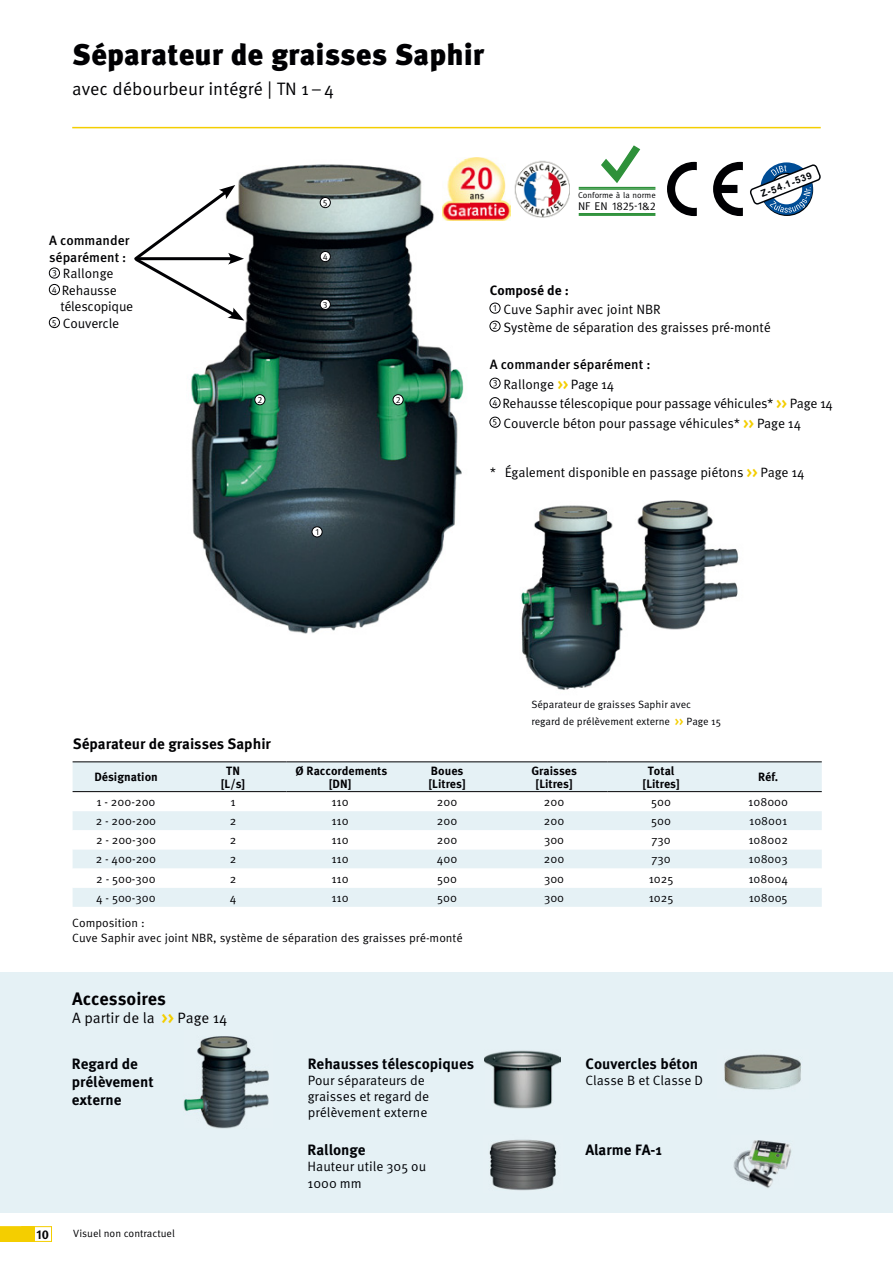
<style>
.page{position:relative;width:893px;height:1263px;background:#fff}
.page>*{position:absolute;margin:0;border:0;box-sizing:border-box;transform-origin:0 0}
.t1{font:900 30px "Meta Pro";color:#000003}
.t2{font:18px "Meta Pro";color:#000003}
.t3{font:700 18px "Meta Pro";color:#000003}
.t4{font:700 15px/18px "Meta Pro";color:#000206}
.t5{font:700 15px "Meta Pro";color:#000003}
.t6{font:15px "Meta Pro";color:#000003}
.t7{font:13.5px/19.5px "Meta Pro";letter-spacing:-.01em;color:#000003}
.t8{font:13.5px/16.2px "Meta Pro";color:#000206}
.t9{font:500 13.5px "Meta Pro";color:#000003}
.t10{font:700 13.5px "Meta Pro";color:#000003}
.t11{font:700 12.75px "Meta Pro";color:#000003}
.t12{font:12px/15px "Meta Pro";color:#000003}
.t13{font:700 12px/12.8px "Meta Pro";color:#000003;text-align:center}
.t14{font:12px "Meta Pro";color:#000206}
.t15{font:11.25px "Meta Pro";color:#000003}
.t16{font:10.5px/16.5px "Meta Pro";color:#000206}
.t17{font:10.5px "Meta Pro";color:#000003}
.t18{font:700 9.6px "Arial";color:#010408}
.t19{font:9px "Meta Pro";color:#000003}
.t20{font:8.4px "Meta Pro";color:#000003}
.s1{font-weight:500}
.s2{font-weight:700;color:#f4ce00}
</style>
<div class="page">
<hr style="left:72px;top:127px;width:749px;height:1px;background:#f4ce00">
<div style="left:0;top:972px;width:893px;height:240px;background:#e5f1f5"></div>
<img style="left:191px;top:164px;width:273px;height:470px">
<div style="left:490px;top:303px;width:10px;height:10px;border:1px solid #000003;border-radius:50%"></div>
<div style="left:490px;top:321px;width:10px;height:11px;border:1px solid #000003;border-radius:50%"></div>
<div style="left:490px;top:378px;width:10px;height:11px;border:1px solid #000003;border-radius:50%"></div>
<div style="left:490px;top:397px;width:10px;height:11px;border:1px solid #000003;border-radius:50%"></div>
<div style="left:490px;top:417px;width:10px;height:11px;border:1px solid #000003;border-radius:50%"></div>
<div style="left:73px;top:762px;width:749px;height:145px;background:#e5f1f5"></div>
<svg style="left:73px;top:792px;width:749px;height:96px"></svg>
<hr style="left:73px;top:761px;width:214px;height:1px;background:#000003">
<hr style="left:287px;top:761px;width:321px;height:1px;background:#000003">
<hr style="left:608px;top:761px;width:214px;height:1px;background:#000003">
<hr style="left:73px;top:791px;width:214px;height:1px;background:#000003">
<hr style="left:287px;top:791px;width:321px;height:1px;background:#000003">
<hr style="left:608px;top:791px;width:214px;height:1px;background:#000003">
<div style="left:393px;top:395px;width:10px;height:10px;background:#fff;border-radius:50%"></div>
<div style="left:393px;top:394px;width:10px;height:11px;border:1px solid #000003;border-radius:50%"></div>
<div style="left:255px;top:395px;width:10px;height:10px;background:#fff;border-radius:50%"></div>
<div style="left:255px;top:394px;width:10px;height:11px;border:1px solid #000003;border-radius:50%"></div>
<div style="left:320px;top:251px;width:10px;height:11px;background:#fff;border-radius:50%"></div>
<div style="left:320px;top:251px;width:11px;height:11px;border:1px solid #000003;border-radius:50%"></div>
<div style="left:320px;top:197px;width:10px;height:11px;background:#fff;border-radius:50%"></div>
<div style="left:320px;top:197px;width:11px;height:11px;border:1px solid #000003;border-radius:50%"></div>
<div style="left:312px;top:527px;width:10px;height:10px;background:#fff;border-radius:50%"></div>
<div style="left:312px;top:527px;width:10px;height:10px;border:1px solid #000003;border-radius:50%"></div>
<div style="left:320px;top:299px;width:10px;height:10px;background:#fff;border-radius:50%"></div>
<div style="left:320px;top:299px;width:11px;height:11px;border:1px solid #000003;border-radius:50%"></div>
<svg style="left:667px;top:162px;width:76px;height:54px"></svg>
<svg style="left:750px;top:162px;width:71px;height:54px"></svg>
<hr style="left:579px;top:187px;width:76px;height:2px;background:#2e913a">
<hr style="left:579px;top:189px;width:76px;height:1px;background:#2e913a">
<hr style="left:579px;top:214px;width:76px;height:2px;background:#2e913a">
<hr style="left:579px;top:213px;width:76px;height:1px;background:#2e913a">
<svg style="left:601px;top:145px;width:40px;height:38px"></svg>
<img style="left:514px;top:161px;width:56px;height:56px">
<img style="left:463px;top:157px;width:48px;height:64px">
<img style="left:442px;top:160px;width:28px;height:61px">
<svg style="left:134px;top:185px;width:110px;height:136px"></svg>
<div style="left:49px;top:268px;width:11px;height:10px;border:1px solid #000003;border-radius:50%"></div>
<div style="left:49px;top:284px;width:11px;height:11px;border:1px solid #000003;border-radius:50%"></div>
<div style="left:49px;top:317px;width:11px;height:11px;border:1px solid #000003;border-radius:50%"></div>
<img style="left:521px;top:500px;width:218px;height:190px">
<img style="left:484px;top:1050px;width:77px;height:59px">
<img style="left:733px;top:1140px;width:59px;height:48px">
<img style="left:724px;top:1054px;width:77px;height:36px">
<img style="left:183px;top:1036px;width:86px;height:93px">
<img style="left:489px;top:1139px;width:68px;height:52px">
<div style="left:21px;top:1226px;width:31px;height:16px;border:1px solid #f4ce00"></div>
<svg style="left:0;top:1226px;width:34px;height:16px"></svg>
<h1 class="t1" style="left:72px;top:44px;width:414px">Séparateur de graisses Saphir</h1>
<h2 class="t2" style="left:72px;top:82px;width:263px">avec débourbeur intégré | TN 1 – 4</h2>
<p class="t19" style="left:323px;top:199px;width:6px">5</p>
<p class="t20" style="left:578px;top:192px;width:79px">Conforme à la norme</p>
<p class="t15" style="left:578px;top:202px;width:79px">NF EN 1825-1&amp;2</p>
<p class="t18" style="left:759px;top:189px;width:55px;rotate:-21deg">Z-54.1-539</p>
<p class="t9" style="left:49px;top:236px;width:82px">A commander</p>
<p class="t9" style="left:49px;top:252px;width:79px">séparément :</p>
<p class="t7" style="left:52px;top:265px;width:63px"><sup>3</sup> Rallonge</p>
<p class="t7" style="left:52px;top:281px;width:66px"><sup>4</sup> Rehausse</p>
<p class="t7" style="left:60px;top:298px;width:74px">télescopique</p>
<p class="t7" style="left:52px;top:314px;width:68px"><sup>5</sup> Couvercle</p>
<p class="t19" style="left:323px;top:253px;width:7px">4</p>
<p class="t19" style="left:323px;top:301px;width:6px">3</p>
<p class="t19" style="left:257px;top:396px;width:6px">2</p>
<p class="t19" style="left:396px;top:396px;width:6px">2</p>
<p class="t19" style="left:315px;top:529px;width:5px">1</p>
<p class="t5" style="left:73px;top:738px;width:200px">Séparateur de graisses Saphir</p>
<p class="t10" style="left:490px;top:286px;width:81px">Composé de :</p>
<p class="t7" style="left:493px;top:301px;width:280px;line-height:18px"><sup>1</sup> Cuve Saphir avec joint NBR<br><sup>2</sup> Système de séparation des graisses pré-monté</p>
<p class="t7" style="left:490px;top:356px;width:345px"><span class="s1">A commander séparément :<br></span><sup>3</sup> Rallonge <span class="s2">&gt;&gt;</span> Page 14<br><sup>4</sup> Rehausse télescopique pour passage véhicules* <span class="s2">&gt;&gt;</span> Page 14<br><sup>5</sup> Couvercle béton pour passage véhicules* <span class="s2">&gt;&gt;</span> Page 14</p>
<p class="t7" style="left:490px;top:464px;width:316px">* Également disponible en passage piétons <span class="s2">&gt;&gt;</span> Page 14</p>
<p class="t16" style="left:531px;top:697px;width:191px">Séparateur de graisses Saphir avec regard de prélèvement externe <span class="s2">&gt;&gt;</span> Page 15</p>
<p class="t13" style="left:94px;top:772px;width:65px">Désignation</p>
<p class="t13" style="left:221px;top:765px;width:26px">TN [L/s]</p>
<p class="t13" style="left:296px;top:765px;width:93px">Ø Raccordements [DN]</p>
<p class="t13" style="left:429px;top:765px;width:39px;text-align:left">Boues [Litres]</p>
<p class="t13" style="left:531px;top:765px;width:47px">Graisses [Litres]</p>
<p class="t13" style="left:643px;top:765px;width:39px">Total [Litres]</p>
<p class="t13" style="left:758px;top:772px;width:22px">Réf.</p>
<p class="t12" style="left:97px;top:795px;width:60px">1 - 200-200</p>
<p class="t12" style="left:230px;top:795px;width:7px">1</p>
<p class="t12" style="left:331px;top:795px;width:19px">110</p>
<p class="t12" style="left:437px;top:795px;width:22px">200</p>
<p class="t12" style="left:544px;top:795px;width:22px">200</p>
<p class="t12" style="left:651px;top:795px;width:21px">500</p>
<p class="t14" style="left:748px;top:798px;width:41px">108000</p>
<p class="t12" style="left:96px;top:814px;width:62px">2 - 200-200</p>
<p class="t12" style="left:230px;top:814px;width:8px">2</p>
<p class="t12" style="left:331px;top:814px;width:19px">110</p>
<p class="t12" style="left:437px;top:814px;width:22px">200</p>
<p class="t12" style="left:544px;top:814px;width:22px">200</p>
<p class="t12" style="left:651px;top:814px;width:21px">500</p>
<p class="t14" style="left:749px;top:817px;width:40px">108001</p>
<p class="t12" style="left:96px;top:834px;width:62px">2 - 200-300</p>
<p class="t12" style="left:230px;top:834px;width:8px">2</p>
<p class="t12" style="left:331px;top:834px;width:19px">110</p>
<p class="t12" style="left:437px;top:834px;width:22px">200</p>
<p class="t12" style="left:544px;top:834px;width:22px">300</p>
<p class="t12" style="left:651px;top:834px;width:21px">730</p>
<p class="t14" style="left:748px;top:836px;width:41px">108002</p>
<p class="t12" style="left:96px;top:853px;width:62px">2 - 400-200</p>
<p class="t12" style="left:230px;top:853px;width:8px">2</p>
<p class="t12" style="left:331px;top:853px;width:19px">110</p>
<p class="t12" style="left:437px;top:853px;width:22px">400</p>
<p class="t12" style="left:544px;top:853px;width:22px">200</p>
<p class="t12" style="left:651px;top:853px;width:21px">730</p>
<p class="t14" style="left:748px;top:855px;width:41px">108003</p>
<p class="t12" style="left:96px;top:872px;width:61px">2 - 500-300</p>
<p class="t12" style="left:230px;top:872px;width:8px">2</p>
<p class="t12" style="left:331px;top:872px;width:19px">110</p>
<p class="t12" style="left:437px;top:872px;width:21px">500</p>
<p class="t12" style="left:544px;top:872px;width:22px">300</p>
<p class="t12" style="left:649px;top:872px;width:26px">1025</p>
<p class="t14" style="left:748px;top:874px;width:41px">108004</p>
<p class="t12" style="left:96px;top:891px;width:61px">4 - 500-300</p>
<p class="t12" style="left:230px;top:891px;width:8px">4</p>
<p class="t12" style="left:331px;top:891px;width:19px">110</p>
<p class="t12" style="left:437px;top:891px;width:21px">500</p>
<p class="t12" style="left:544px;top:891px;width:22px">300</p>
<p class="t12" style="left:649px;top:891px;width:26px">1025</p>
<p class="t14" style="left:749px;top:893px;width:40px">108005</p>
<p class="t12" style="left:72px;top:917px;width:392px">Composition :<br>Cuve Saphir avec joint NBR, système de séparation des graisses pré-monté</p>
<h2 class="t3" style="left:72px;top:993px;width:95px">Accessoires</h2>
<p class="t6" style="left:72px;top:1013px;width:157px">A partir de la <span class="s2">&gt;&gt;</span> Page 14</p>
<p class="t4" style="left:72px;top:1056px;width:83px">Regard de prélèvement externe</p>
<p class="t11" style="left:36px;top:1229px;width:14px">10</p>
<p class="t17" style="left:73px;top:1229px;width:103px">Visuel non contractuel</p>
<p class="t4" style="left:308px;top:1056px;width:168px">Rehausses télescopiques</p>
<p class="t8" style="left:308px;top:1073px;width:123px">Pour séparateurs de graisses et regard de prélèvement externe</p>
<p class="t4" style="left:308px;top:1142px;width:60px">Rallonge</p>
<p class="t8" style="left:308px;top:1160px;width:120px">Hauteur utile 305 ou<br>1000 mm</p>
<p class="t4" style="left:585px;top:1056px;width:114px">Couvercles béton</p>
<p class="t8" style="left:585px;top:1073px;width:119px">Classe B et Classe D</p>
<p class="t4" style="left:585px;top:1142px;width:78px">Alarme FA-1</p>
</div>
